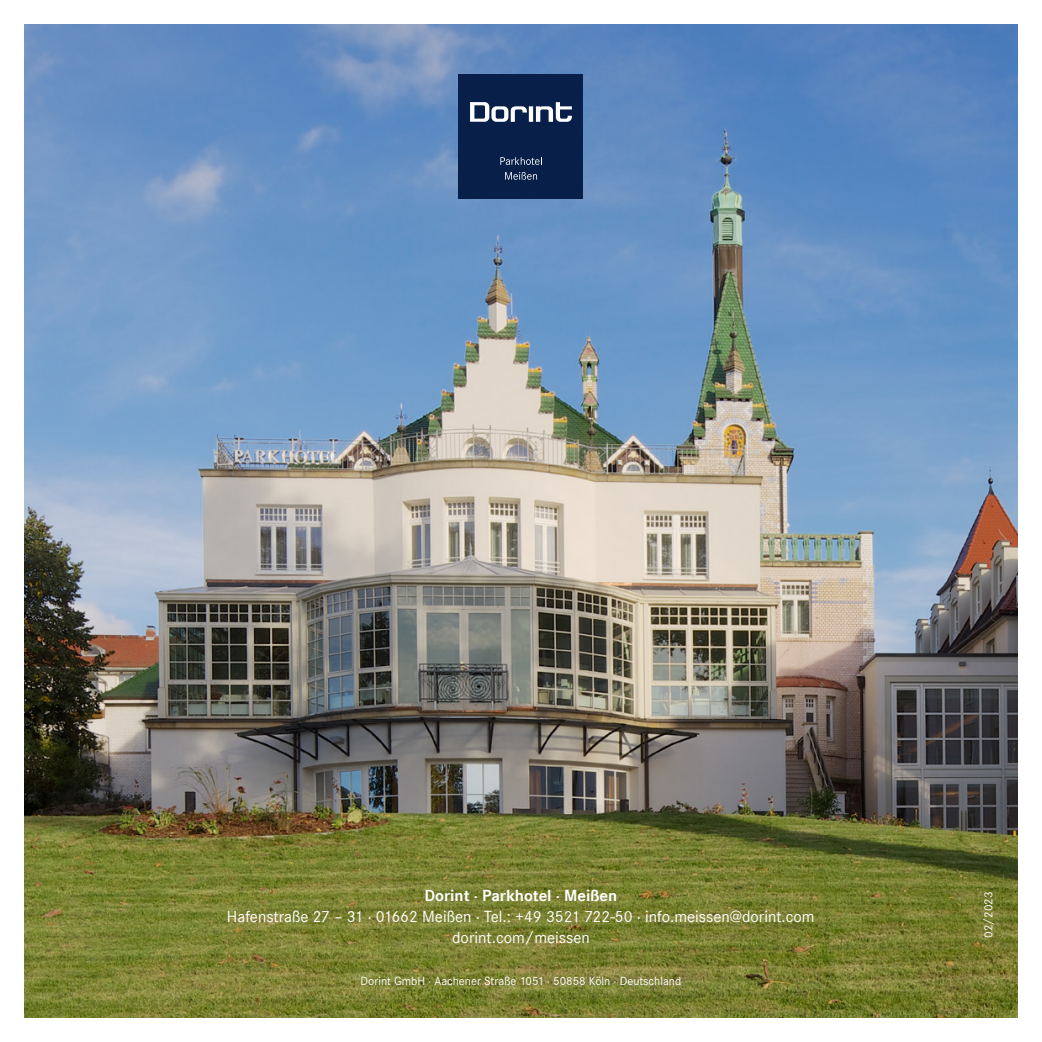
<style>
.page{position:relative;width:1042px;height:1042px;background:#fff}
.page>*{position:absolute;margin:0;border:0;box-sizing:border-box;transform-origin:0 0}
.t1{font:16.62px/21px "Corporate S";color:#fff;text-align:center}
.t2{font:700 16.62px "Corporate S";color:#fff}
.t3{font:12.25px "Corporate S";color:#fff}
</style>
<div class="page">
<img style="left:25px;top:25px;width:992px;height:992px">
<div style="left:459px;top:74px;width:124px;height:124px;background:#071f49"></div>
<svg style="left:536px;top:102px;width:36px;height:20px"></svg>
<hr style="left:529px;top:106px;width:4px;height:16px;background:#fff">
<svg style="left:470px;top:102px;width:57px;height:20px"></svg>
<svg style="left:500px;top:157px;width:42px;height:8px"></svg>
<svg style="left:505px;top:172px;width:32px;height:8px"></svg>
<p class="t2" style="left:424px;top:886px;width:194px">Dorint · Parkhotel · Meißen</p>
<p class="t1" style="left:227px;top:906px;width:589px">Hafenstraße 27 – 31 · 01662 Meißen · Tel.: +49 3521 722-50 ∙ info.meissen@dorint.com dorint.com/meissen</p>
<p class="t3" style="left:360px;top:974px;width:322px">Dorint GmbH · Aachener Straße 1051 · 50858 Köln · Deutschland</p>
<p class="t3" style="left:981px;top:938px;width:48px;rotate:-90deg">02/2023</p>
</div>
